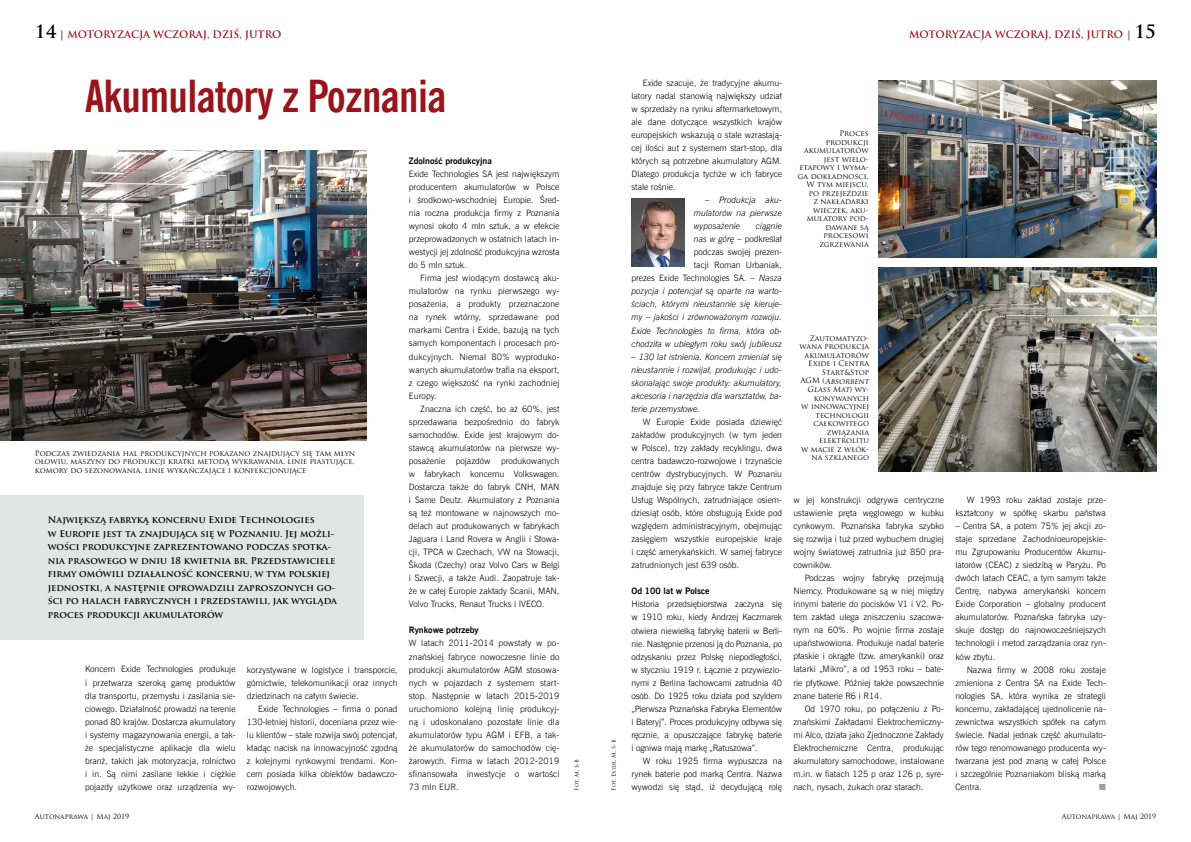
<style>
.page{position:relative;width:1191px;height:842px;background:#fff}
.page>*{position:absolute;margin:0;border:0;box-sizing:border-box;transform-origin:0 0}
.t1{font:700 44px "News Goth Cn EU";letter-spacing:-.015em;color:#9a141c}
.t2{font:700 10px "Trajan Pro";color:#9a141c}
.t3{font:700 9.2px/13.5px "Trajan Pro";color:#000}
.t4{font:8.8px/13px "News Goth Lt EU";color:#000;text-align:justify}
.t5{font:italic 8.8px/13px "News Goth Lt EU";color:#000;text-align:justify}
.t6{font:700 8.8px "News Goth EU";color:#000}
.t7{font:8.8px "Zapf Dingbats ITC";color:#9c9e9f}
.t8{font:7.5px/8.5px "Trajan Pro";color:#000;text-align:right}
.t9{font:7px "Trajan Pro";color:#000}
.t10{font:5.5px "Trajan Pro";letter-spacing:-.005em;color:#000}
.s1{font-size:18px;color:#000}
.s2{color:#000}
.s3{font-weight:400;color:#000}
.s4{font-style:normal}
.s5{font-style:italic}
</style>
<div class="page">
<img style="left:0;top:151px;width:367px;height:289px">
<div style="left:0;top:495px;width:363px;height:144px;background:#e3e4e4"></div>
<img style="left:878px;top:80px;width:278px;height:178px">
<img style="left:878px;top:267px;width:278px;height:204px">
<img style="left:631px;top:199px;width:53px;height:68px">
<p class="t2" style="left:35px;top:28px;width:248px"><span class="s1">14</span> <span class="s2">|</span> MOTORYZACJA WCZORAJ, DZIŚ, JUTRO</p>
<h1 class="t1" style="left:85px;top:69px;width:363px">Akumulatory z Poznania</h1>
<p class="t6" style="left:409px;top:155px;width:84px">Zdolność produkcyjna</p>
<p class="t4" style="left:409px;top:167px;width:152px">Exide Technologies SA jest największym producentem akumulatorów w Polsce i środkowo-wschodniej Europie. Śred&shy;nia roczna produkcja firmy z Poznania wynosi około 4 mln sztuk, a w efekcie przeprowadzonych w ostatnich latach in&shy;westycji jej zdolność produkcyjna wzrosła do 5 mln sztuk.</p>
<p class="t4" style="left:409px;top:272px;width:152px;text-indent:11px">Firma jest wiodącym dostawcą aku&shy;mulatorów na rynku pierwszego wy&shy;posażenia, a produkty przeznaczone na rynek wtórny, sprzedawane pod markami Centra i Exide, bazują na tych samych komponentach i procesach pro&shy;dukcyjnych. Niemal 80% wyproduko&shy;wanych akumulatorów trafia na eksport, z czego większość na rynki zachodniej Europy.</p>
<p class="t4" style="left:409px;top:402px;width:152px;text-indent:11px">Znaczna ich część, bo aż 60%, jest sprzedawana bezpośrednio do fabryk samochodów. Exide jest krajowym do&shy;stawcą akumulatorów na pierwsze wy&shy;posażenie pojazdów produkowanych w fabrykach koncernu Volkswagen.<br>Dostarcza także do fabryk CNH, MAN i Same Deutz. Akumulatory z Poznania są też montowane w najnowszych mo&shy;delach aut produkowanych w fabrykach Jaguara i Land Rovera w Anglii i Słowa&shy;cji, TPCA w Czechach, VW na Słowacji, Škoda (Czechy) oraz Volvo Cars w Belgi i Szwecji, a także Audi. Zaopatruje tak&shy;że w całej Europie zakłady Scanii, MAN, Volvo Trucks, Renaut Trucks i IVECO.</p>
<p class="t6" style="left:409px;top:625px;width:71px">Rynkowe potrzeby</p>
<p class="t4" style="left:409px;top:637px;width:152px">W latach 2011-2014 powstały w po&shy;znańskiej fabryce nowoczesne linie do produkcji akumulatorów AGM stosowa&shy;nych w pojazdach z systemem start&shy;stop. Następnie w latach 2015-2019 uruchomiono kolejną linię produkcyj&shy;ną i udoskonalano pozostałe linie dla akumulatorów typu AGM i EFB, a tak&shy;że akumulatorów do samochodów cię&shy;żarowych. Firma w latach 2012-2019 sfinansowała inwestycje o wartości 73 mln EUR.</p>
<p class="t8" style="left:35px;top:449px;width:322px;text-align:justify">Podczas zwiedzania hal produkcyjnych pokazano znajdujący się tam młyn ołowiu, maszyny do produkcji kratki metodą wykrawania, linie piastujące, komory do sezonowania, linie wykańczające i konfekcjonujące</p>
<p class="t3" style="left:48px;top:513px;width:291px">Największą fabryką koncernu Exide Technologies<br>w Europie jest ta znajdująca się w Poznaniu. Jej możli&shy;wości produkcyjne zaprezentowano podczas spotka&shy;nia prasowego w dniu 18 kwietnia br. Przedstawiciele firmy omówili działalność koncernu, w tym polskiej jednostki, a następnie oprowadzili zaproszonych go&shy;ści po halach fabrycznych i przedstawili, jak wygląda proces produkcji akumulatorów</p>
<p class="t4" style="left:85px;top:663px;width:152px">Koncern Exide Technologies produkuje i przetwarza szeroką gamę produktów dla transportu, przemysłu i zasilania sie&shy;ciowego. Działalność prowadzi na terenie ponad 80 krajów. Dostarcza akumulatory i systemy magazynowania energii, a tak&shy;że specjalistyczne aplikacje dla wielu branż, takich jak motoryzacja, rolnictwo i in. Są nimi zasilane lekkie i ciężkie pojazdy użytkowe oraz urządzenia wy-</p>
<p class="t4" style="left:247px;top:663px;width:152px">korzystywane w logistyce i transporcie, górnictwie, telekomunikacji oraz innych dziedzinach na całym świecie.</p>
<p class="t4" style="left:247px;top:702px;width:152px;text-indent:11px">Exide Technologies – firma o ponad 130-letniej historii, doceniana przez wie&shy;lu klientów – stale rozwija swój potencjał, kładąc nacisk na innowacyjność zgodną z kolejnymi rynkowymi trendami. Kon&shy;cern posiada kilka obiektów badawczo&shy;rozwojowych.</p>
<p class="t9" style="left:35px;top:812px;width:96px">Autonaprawa | Maj 2019</p>
<p class="t10" style="left:573px;top:791px;width:33px;rotate:-90deg">Fot. M. S-B</p>
<p class="t2" style="left:909px;top:28px;width:248px">MOTORYZACJA WCZORAJ, DZIŚ, JUTRO <span class="s3">|</span> <span class="s1">15</span></p>
<p class="t10" style="left:610px;top:791px;width:53px;rotate:-90deg">Fot. Exide, M. S-B</p>
<p class="t4" style="left:631px;top:76px;width:152px;text-indent:11px">Exide szacuje, że tradycyjne akumu&shy;latory nadal stanowią największy udział w sprzedaży na rynku aftermarketowym, ale dane dotyczące wszystkich krajów europejskich wskazują o stale wzrastają&shy;cej ilości aut z systemem start-stop, dla których są potrzebne akumulatory AGM.<br>Dlatego produkcja tychże w ich fabryce stale rośnie.</p>
<p class="t5" style="left:694px;top:194px;width:90px;text-indent:11px"><span class="s4">–</span> Produkcja aku&shy;mulatorów na pierwsze wyposażenie</p>
<p class="t5" style="left:631px;top:220px;width:152px;text-align:right">ciągnie<br>nas w górę <span class="s4">– podkreślał<br>podczas swojej prezen-<br>tacji Roman Urbaniak,<br>prezes Exide Technologies SA. –</span> Nasza pozycja i potencjał są oparte na warto&shy;ściach, którymi nieustannie się kieruje&shy;my – jakości i zrównoważonym rozwoju.<br>Exide Technologies to firma, która ob&shy;chodziła w ubiegłym roku swój jubileusz</p>
<p class="t5" style="left:631px;top:350px;width:152px">– 130 lat istnienia. Koncern zmieniał się nieustannie i rozwijał, produkując i udo&shy;skonalając swoje produkty: akumulatory, akcesoria i narzędzia dla warsztatów, ba&shy;terie przemysłowe.</p>
<p class="t4" style="left:631px;top:415px;width:152px;text-indent:11px">W Europie Exide posiada dziewięć zakładów produkcyjnych (w tym jeden w Polsce), trzy zakłady recyklingu, dwa centra badawczo-rozwojowe i trzynaście centrów dystrybucyjnych. W Poznaniu znajduje się przy fabryce także Centrum Usług Wspólnych, zatrudniające osiem&shy;dziesiąt osób, które obsługują Exide pod względem administracyjnym, obejmując zasięgiem wszystkie europejskie kraje i część amerykańskich. W samej fabryce zatrudnionych jest 639 osób.</p>
<p class="t6" style="left:631px;top:586px;width:80px">Od 100 lat w Polsce</p>
<p class="t4" style="left:631px;top:598px;width:152px">Historia przedsiębiorstwa zaczyna się w 1910 roku, kiedy Andrzej Kaczmarek otwiera niewielką fabrykę baterii w Berli&shy;nie. Następnie przenosi ją do Poznania, po odzyskaniu przez Polskę niepodległości, w styczniu 1919 r. Łącznie z przywiezio&shy;nymi z Berlina fachowcami zatrudnia 40 osób. Do 1925 roku działa pod szyldem „Pierwsza Poznańska Fabryka Elementów i Bateryj”. Proces produkcyjny odbywa się ręcznie, a opuszczające fabrykę baterie i ogniwa mają markę „Ratuszowa”.</p>
<p class="t4" style="left:631px;top:754px;width:152px;text-indent:11px">W roku 1925 firma wypuszcza na rynek baterie pod marką Centra. Nazwa wywodzi się stąd, iż decydującą rolę</p>
<p class="t8" style="left:798px;top:129px;width:72px">Proces produkcji akumulatorów jest wielo&shy;etapowy i wyma&shy;ga dokładności.<br>W tym miejscu, po przejeździe<br>z nakładarki wieczek, aku&shy;mulatory pod&shy;dawane są procesowi zgrzewania</p>
<p class="t8" style="left:799px;top:334px;width:73px">Zautomatyzo&shy;wana produkcja akumulatorów<br>Exide i Centra<br>Start&amp;Stop<br>AG M (<span class="s5">Absorbent<br>Glass Mat</span>) wy&shy;konywanych<br>w innowacyjnej technologii całkowitego związania elektrolitu<br>w macie z włók&shy;na szklanego</p>
<p class="t4" style="left:793px;top:493px;width:152px">w jej konstrukcji odgrywa centryczne ustawienie pręta węglowego w kubku cynkowym. Poznańska fabryka szybko się rozwija i tuż przed wybuchem drugiej wojny światowej zatrudnia już 850 pra&shy;cowników.</p>
<p class="t4" style="left:793px;top:572px;width:152px;text-indent:11px">Podczas wojny fabrykę przejmują Niemcy. Produkowane są w niej między innymi baterie do pocisków V1 i V2. Po&shy;tem zakład ulega zniszczeniu szacowa&shy;nym na 60%. Po wojnie firma zostaje upaństwowiona. Produkuje nadal baterie płaskie i okrągłe (tzw. amerykanki) oraz latarki „Mikro”, a od 1953 roku – bate&shy;rie płytkowe. Później także powszechnie znane baterie R6 i R14.</p>
<p class="t4" style="left:793px;top:702px;width:152px;text-indent:11px">Od 1970 roku, po połączeniu z Po&shy;znańskimi Zakładami Elektrochemiczny&shy;mi Alco, działa jako Zjednoczone Zakłady Elektrochemiczne Centra, produkując akumulatory samochodowe, instalowane m.in. w fiatach 125 p oraz 126 p, syre&shy;nach, nysach, żukach oraz starach.</p>
<p class="t4" style="left:955px;top:493px;width:152px;text-align:right">W 1993 roku zakład zostaje prze&shy;kształcony w spółkę skarbu państwa</p>
<p class="t4" style="left:955px;top:520px;width:152px">– Centra SA, a potem 75% jej akcji zo&shy;staje sprzedane Zachodnioeuropejskie&shy;mu Zgrupowaniu Producentów Akumu&shy;latorów (CEAC) z siedzibą w Paryżu. Po dwóch latach CEAC, a tym samym także Centrę, nabywa amerykański koncern Exide Corporation – globalny producent akumulatorów. Poznańska fabryka uzy&shy;skuje dostęp do najnowocześniejszych technologii i metod zarządzania oraz ryn&shy;ków zbytu.</p>
<p class="t4" style="left:955px;top:663px;width:152px;text-indent:11px">Nazwa firmy w 2008 roku zostaje zmieniona z Centra SA na Exide Tech&shy;nologies SA, która wynika ze strategii koncernu, zakładającej ujednolicenie na&shy;zewnictwa wszystkich spółek na całym świecie. Nadal jednak część akumulato&shy;rów tego renomowanego producenta wy&shy;twarzana jest pod znaną w całej Polsce i szczególnie Poznaniakom bliską marką Centra.</p>
<p class="t7" style="left:1099px;top:783px;width:8px">■</p>
<p class="t9" style="left:1061px;top:812px;width:96px">Autonaprawa | Maj 2019</p>
</div>
